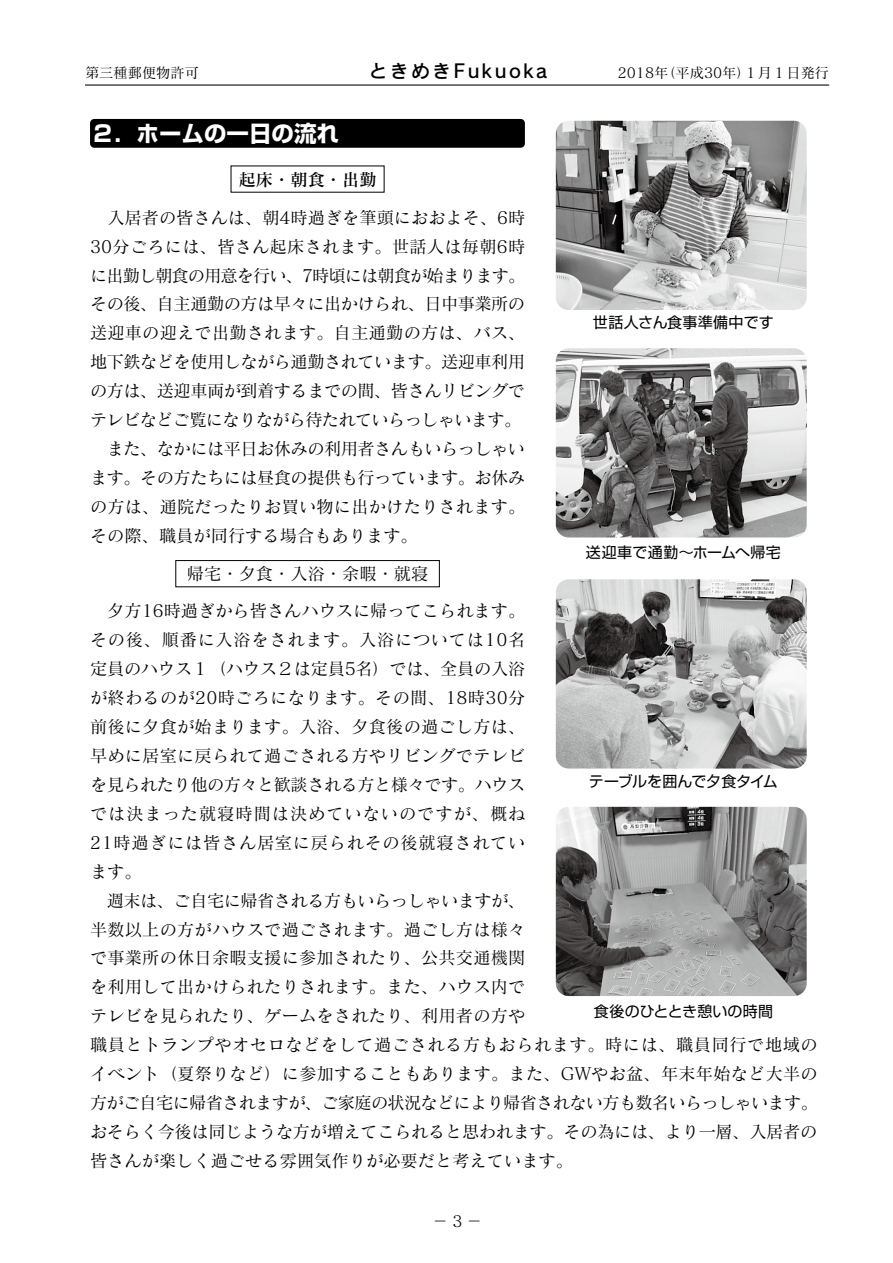
<style>
.page{position:relative;width:893px;height:1263px;background:#fff}
.page>*{position:absolute;margin:0;border:0;box-sizing:border-box;transform-origin:0 0}
.t1{font:700 22.5px "Shin Go Pr 6 N";color:#fff}
.t2{font:18.75px "Rodin Pro DB";letter-spacing:.13em;color:#000}
.t3{font:17.25px/29px "Matisse Pro M";color:#000;text-align:center}
.t4{font:17.25px/29px "Matisse Pro M";letter-spacing:-.03em;color:#000}
.t5{font:17.25px "Matisse Pro DB";color:#000}
.t6{font:15.75px "Matisse Pro M";color:#000}
.t7{font:15px "Shin Go Pr 6 N";letter-spacing:.005em;color:#000}
.t8{font:15px "Shin Go Pr 6 N";letter-spacing:-.015em;color:#000}
.t9{font:14.25px "Matisse Pro M";color:#000}
</style>
<div class="page">
<hr style="left:85px;top:85px;width:744px;height:1px;background:#000">
<div style="left:90px;top:119px;width:435px;height:29px;background:#000;border-radius:4px"></div>
<img style="left:556px;top:121px;width:251px;height:189px">
<img style="left:556px;top:348px;width:251px;height:189px">
<img style="left:556px;top:579px;width:251px;height:189px">
<img style="left:556px;top:807px;width:251px;height:189px">
<div style="left:176px;top:560px;width:264px;height:27px;border:1px solid #000"></div>
<p class="t9" style="left:85px;top:64px;width:115px">第三種郵便物許可</p>
<p class="t2" style="left:369px;top:59px;width:180px">ときめきFukuoka</p>
<p class="t9" style="left:618px;top:64px;width:213px">2018年（平成30年）１月１日発行</p>
<h1 class="t1" style="left:92px;top:115px;width:249px">２．ホームの一日の流れ</h1>
<p class="t5" style="left:239px;top:169px;width:139px">起床・朝食・出勤</p>
<p class="t4" style="left:90px;top:202px;width:437px;text-indent:17px">入居者の皆さんは、朝4時過ぎを筆頭におおよそ、6時<br>30分ごろには、皆さん起床されます。世話人は毎朝6時に出勤し朝食の用意を行い、7時頃には朝食が始まります。その後、自主通勤の方は早々に出かけられ、日中事業所の送迎車の迎えで出勤されます。自主通勤の方は、バス、地下鉄などを使用しながら通勤されています。送迎車利用の方は、送迎車両が到着するまでの間、皆さんリビングでテレビなどご覧になりながら待たれていらっしゃいます。　また、なかには平日お休みの利用者さんもいらっしゃいます。その方たちには昼食の提供も行っています。お休みの方は、通院だったりお買い物に出かけたりされます。その際、職員が同行する場合もあります。</p>
<p class="t3" style="left:90px;top:554px;width:437px;line-height:37.5px">帰宅・夕食・入浴・余暇・就寝<br>　夕方16時過ぎから皆さんハウスに帰ってこられます。</p>
<p class="t3" style="left:90px;top:625px;width:729px;text-align:left">その後、順番に入浴をされます。入浴については10名<br>定員のハウス１（ハウス２は定員5名）では、全員の入浴<br>が終わるのが20時ごろになります。その間、18時30分<br>前後に夕食が始まります。入浴、夕食後の過ごし方は、<br>早めに居室に戻られて過ごされる方やリビングでテレビ<br>を見られたり他の方々と歓談される方と様々です。ハウス<br>では決まった就寝時間は決めていないのですが、概ね<br>21時過ぎには皆さん居室に戻られその後就寝されてい<br>ます。<br>　週末は、ご自宅に帰省される方もいらっしゃいますが、<br>半数以上の方がハウスで過ごされます。過ごし方は様々<br>で事業所の休日余暇支援に参加されたり、公共交通機関<br>を利用して出かけられたりされます。また、ハウス内で<br>テレビを見られたり、ゲームをされたり、利用者の方や<br>職員とトランプやオセロなどをして過ごされる方もおられます。時には、職員同行で地域のイベント（夏祭りなど）に参加することもあります。また、GWやお盆、年末年始など大半の方がご自宅に帰省されますが、ご家庭の状況などにより帰省されない方も数名いらっしゃいます。おそらく今後は同じような方が増えてこられると思われます。その為には、より一層、入居者の皆さんが楽しく過ごせる雰囲気作りが必要だと考えています。</p>
<p class="t7" style="left:593px;top:310px;width:182px">世話人さん食事準備中です</p>
<p class="t7" style="left:586px;top:540px;width:196px">送迎車で通勤～ホームへ帰宅</p>
<p class="t8" style="left:589px;top:769px;width:190px">テーブルを囲んで夕食タイム</p>
<p class="t7" style="left:594px;top:998px;width:181px">食後のひととき憩いの時間</p>
<p class="t6" style="left:433px;top:1211px;width:51px">－3－</p>
</div>
